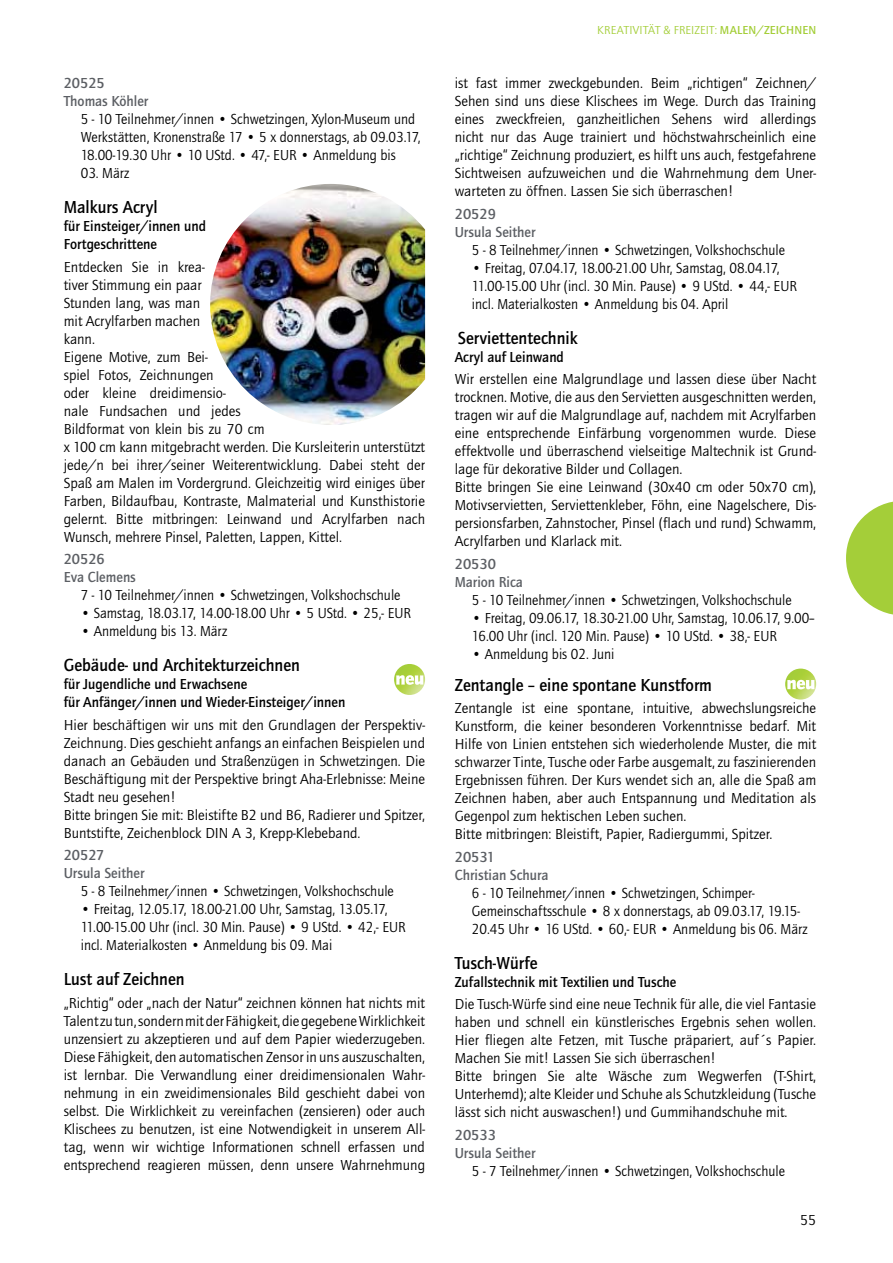
<style>
.page{position:relative;width:893px;height:1263px;background:#fff}
.page>*{position:absolute;margin:0;border:0;box-sizing:border-box;transform-origin:0 0}
.t1{font:700 18px "Quay Itc T";color:#000;scale:.95 1}
.t2{font:15px/18px "Quay Itc T";color:#000}
.t3{font:15px/18px "Quay Itc T";color:#000;scale:.95 1}
.t4{font:700 15px/18px "Quay Itc T";color:#000;scale:.95 1}
.t5{font:700 15px/18px "Quay Itc T";color:#5c5f64}
.t6{font:12px "Quay Itc T";letter-spacing:.01em;color:#a4ce39}
.s1{font-weight:700}
</style>
<div class="page">
<img style="left:210px;top:184px;width:215px;height:241px">
<svg style="left:846px;top:501px;width:47px;height:114px"></svg>
<img style="left:394px;top:664px;width:31px;height:31px;border-radius:50%">
<svg style="left:396px;top:675px;width:27px;height:10px"></svg>
<img style="left:785px;top:669px;width:31px;height:31px;border-radius:50%">
<svg style="left:787px;top:680px;width:27px;height:9px"></svg>
<p class="t5" style="left:64px;top:75px;width:86px">20525<br>Thomas Köhler</p>
<p class="t3" style="left:81px;top:111px;width:359px">5 - 10 Teilnehmer/innen • Schwetzingen, Xylon-Museum und<br>Werkstätten, Kronenstraße 17 • 5 x donnerstags, ab 09.03.17,<br>18.00-19.30 Uhr • 10 UStd. • 47,- EUR • Anmeldung bis</p>
<p class="t3" style="left:81px;top:165px;width:53px">03. März</p>
<p class="t1" style="left:64px;top:200px;width:100px">Malkurs Acryl</p>
<p class="t4" style="left:64px;top:218px;width:151px">für Einsteiger/innen und<br>Fortgeschrittene</p>
<p class="t2" style="left:64px;top:259px;width:363px">Entdecken Sie in krea-<br>tiver Stimmung ein paar<br>Stun den lang, was man<br>mit Acrylfarben machen<br>kann.<br>Eigene Motive, zum Bei-<br>spiel Fotos, Zeich nungen<br>oder kleine drei di men sio-<br>nale Fundsachen und jedes<br>Bildformat von klein bis zu 70 cm<br>x 100 cm kann mitgebracht werden. Die Kursleiterin unterstützt jede/n bei ihrer/seiner Weiterentwicklung. Dabei steht der Spaß am Malen im Vordergrund. Gleichzeitig wird einiges über Farben, Bildaufbau, Kontraste, Malmaterial und Kunsthistorie gelernt. Bitte mitbringen: Leinwand und Acrylfarben nach Wunsch, mehrere Pinsel, Paletten, Lappen, Kittel.</p>
<p class="t5" style="left:64px;top:551px;width:74px">20526<br>Eva Clemens</p>
<p class="t3" style="left:81px;top:587px;width:338px">7 - 10 Teilnehmer/innen • Schwetzingen, Volkshochschule</p>
<p class="t3" style="left:81px;top:605px;width:349px">• Samstag, 18.03.17, 14.00-18.00 Uhr • 5 UStd. • 25,- EUR</p>
<p class="t3" style="left:81px;top:623px;width:155px">• Anmeldung bis 13. März</p>
<p class="t1" style="left:64px;top:658px;width:250px">Gebäude- und Architekturzeichnen</p>
<p class="t4" style="left:64px;top:676px;width:298px">für Jugendliche und Erwachsene<br>für Anfänger/innen und Wieder-Einsteiger/innen</p>
<p class="t2" style="left:64px;top:717px;width:363px">Hier beschäftigen wir uns mit den Grundlagen der Perspektiv-Zeichnung. Dies geschieht anfangs an einfachen Beispielen und danach an Gebäuden und Straßenzügen in Schwetzingen. Die Beschäftigung mit der Perspektive bringt Aha-Erlebnisse: Meine Stadt neu gesehen!<br>Bitte bringen Sie mit: Bleistifte B2 und B6, Radierer und Spitzer, Buntstifte, Zeichenblock DIN A 3, Krepp-Klebeband.</p>
<p class="t5" style="left:64px;top:847px;width:82px">20527<br>Ursula Seither</p>
<p class="t3" style="left:81px;top:883px;width:331px">5 - 8 Teilnehmer/innen • Schwetzingen, Volkshochschule</p>
<p class="t3" style="left:81px;top:901px;width:344px">• Freitag, 12.05.17, 18.00-21.00 Uhr, Samstag, 13.05.17,<br>11.00-15.00 Uhr (incl. 30 Min. Pause) • 9 UStd. • 42,- EUR incl. Materialkosten • Anmeldung bis 09. Mai</p>
<p class="t1" style="left:64px;top:972px;width:129px">Lust auf Zeichnen</p>
<p class="t2" style="left:64px;top:995px;width:363px;text-align:justify">„Richtig“ oder „nach der Natur“ zeichnen können hat nichts mit Talent zu tun, sondern mit der Fähigkeit, die gegebene Wirklichkeit unzensiert zu akzeptieren und auf dem Papier wiederzugeben.<br>Diese Fähigkeit, den automatischen Zensor in uns auszuschalten, ist lernbar. Die Verwandlung einer dreidimensionalen Wahr&shy;nehmung in ein zweidimensionales Bild geschieht dabei von selbst. Die Wirklichkeit zu vereinfachen (zensieren) oder auch Klischees zu benutzen, ist eine Notwendigkeit in unserem All&shy;tag, wenn wir wichtige Informationen schnell erfassen und entsprechend reagieren müssen, denn unsere Wahrnehmung</p>
<p class="t6" style="left:597px;top:25px;width:220px">KREATIVITÄT &amp; FREIZEIT: <span class="s1">MALEN/ZEICHNEN</span></p>
<p class="t2" style="left:455px;top:76px;width:363px;text-align:justify">ist fast immer zweckgebunden. Beim „richtigen“ Zeichnen/ Sehen sind uns diese Klischees im Wege. Durch das Training eines zweckfreien, ganzheitlichen Sehens wird allerdings nicht nur das Auge trainiert und höchstwahrscheinlich eine „richtige“ Zeichnung produziert, es hilft uns auch, festgefahrene Sichtweisen aufzuweichen und die Wahrnehmung dem Un er&shy;warteten zu öffnen. Lassen Sie sich überraschen!</p>
<p class="t5" style="left:455px;top:206px;width:82px">20529<br>Ursula Seither</p>
<p class="t3" style="left:472px;top:242px;width:331px">5 - 8 Teilnehmer/innen • Schwetzingen, Volkshochschule</p>
<p class="t3" style="left:472px;top:260px;width:344px">• Freitag, 07.04.17, 18.00-21.00 Uhr, Samstag, 08.04.17,<br>11.00-15.00 Uhr (incl. 30 Min. Pause) • 9 UStd. • 44,- EUR incl. Materialkosten • Anmeldung bis 04. April</p>
<p class="t1" style="left:458px;top:331px;width:128px">Serviettentechnik</p>
<p class="t4" style="left:455px;top:349px;width:116px">Acryl auf Leinwand</p>
<p class="t2" style="left:455px;top:371px;width:363px">Wir erstellen eine Malgrundlage und lassen diese über Nacht trocknen. Motive, die aus den Servietten ausgeschnitten werden, tragen wir auf die Malgrundlage auf, nachdem mit Acrylfarben eine entsprechende Einfärbung vorgenommen wurde. Diese effektvolle und überraschend vielseitige Maltechnik ist Grund&shy;lage für dekorative Bilder und Collagen.<br>Bitte bringen Sie eine Leinwand (30x40 cm oder 50x70 cm), Motivservietten, Serviettenkleber, Föhn, eine Nagelschere, Dis&shy;per sionsfarben, Zahnstocher, Pinsel (flach und rund) Schwamm, Acryl farben und Klarlack mit.</p>
<p class="t5" style="left:455px;top:556px;width:70px">20530<br>Marion Rica</p>
<p class="t3" style="left:472px;top:592px;width:338px">5 - 10 Teilnehmer/innen • Schwetzingen, Volkshochschule</p>
<p class="t3" style="left:472px;top:610px;width:362px">• Freitag, 09.06.17, 18.30-21.00 Uhr, Samstag, 10.06.17, 9.00--<br>16.00 Uhr (incl. 120 Min. Pause) • 10 UStd. • 38,- EUR</p>
<p class="t3" style="left:472px;top:646px;width:152px">• Anmeldung bis 02. Juni</p>
<p class="t1" style="left:455px;top:678px;width:272px">Zentangle – eine spontane Kunstform</p>
<p class="t2" style="left:455px;top:700px;width:363px">Zentangle ist eine spontane, intuitive, abwechslungsreiche Kunstform, die keiner besonderen Vorkenntnisse bedarf. Mit Hilfe von Linien entstehen sich wiederholende Muster, die mit schwarzer Tinte, Tusche oder Farbe ausgemalt, zu faszinierenden Ergebnissen führen. Der Kurs wendet sich an, alle die Spaß am Zeichnen haben, aber auch Entspannung und Meditation als Gegenpol zum hektischen Leben suchen.<br>Bitte mitbringen: Bleistift, Papier, Radiergummi, Spitzer.</p>
<p class="t5" style="left:455px;top:849px;width:95px">20531<br>Christian Schura</p>
<p class="t3" style="left:472px;top:885px;width:355px">6 - 10 Teilnehmer/innen • Schwetzingen, Schimper-<br>Gemein schaftsschule • 8 x donnerstags, ab 09.03.17, 19.15-<br>20.45 Uhr • 16 UStd. • 60,- EUR • Anmeldung bis 06. März</p>
<p class="t1" style="left:455px;top:955px;width:89px">Tusch-Würfe</p>
<p class="t4" style="left:455px;top:974px;width:235px">Zufallstechnik mit Textilien und Tusche</p>
<p class="t2" style="left:455px;top:996px;width:363px">Die Tusch-Würfe sind eine neue Technik für alle, die viel Fantasie haben und schnell ein künstlerisches Ergebnis sehen wollen.<br>Hier fliegen alte Fetzen, mit Tusche präpariert, auf´s Papier.<br>Machen Sie mit! Lassen Sie sich überraschen!<br>Bitte bringen Sie alte Wäsche zum Wegwerfen (T-Shirt, Unterhemd); alte Kleider und Schuhe als Schutzkleidung (Tusche lässt sich nicht auswaschen!) und Gummihandschuhe mit.</p>
<p class="t5" style="left:455px;top:1127px;width:82px">20533<br>Ursula Seither</p>
<p class="t3" style="left:472px;top:1163px;width:331px">5 - 7 Teilnehmer/innen • Schwetzingen, Volkshochschule</p>
<p class="t2" style="left:800px;top:1212px;width:17px">55</p>
</div>
